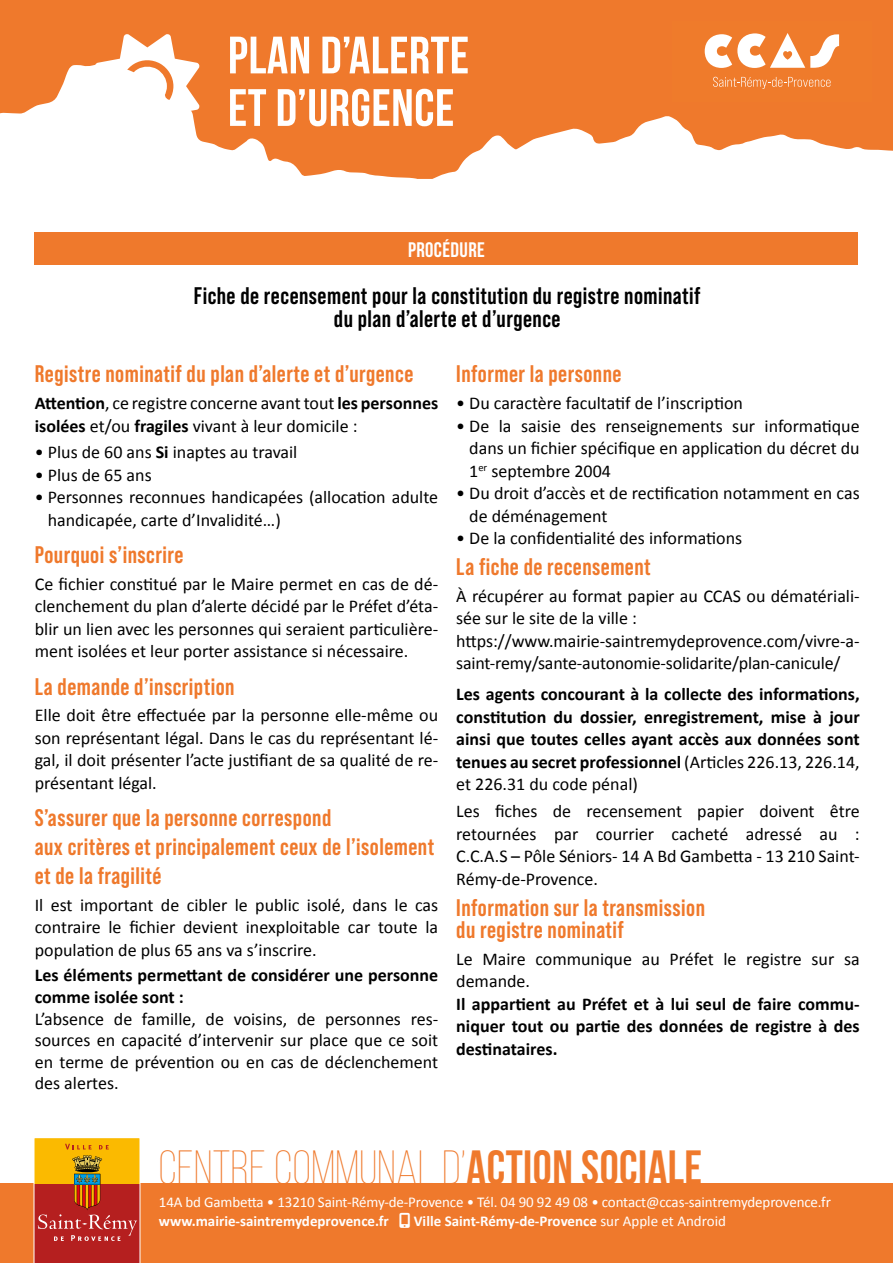
<style>
.page{position:relative;width:893px;height:1263px;background:#fff}
.page>*{position:absolute;margin:0;border:0;box-sizing:border-box;transform-origin:0 0}
.t1{font:700 52.5px/52.5px "Bebas Neue";letter-spacing:.01em;color:#fff}
.t2{font:300 48px "Bebas Neue";letter-spacing:.01em;color:#ef792c}
.t3{font:700 24px/28.8px "Bebas Neue Pro";letter-spacing:.02em;color:#ef792c}
.t4{font:700 24px/22.5px "Bebas Neue Pro";letter-spacing:.02em;color:#000;text-align:center}
.t5{font:21px "Bebas Neue";letter-spacing:.02em;color:#fff}
.t6{font:18px/22.5px "Calibri";color:#000;text-align:justify}
.t7{font:700 18px/22.5px "Calibri";color:#000;text-align:justify}
.t8{font:15px "Calibri";letter-spacing:-.01em;color:#fff}
.t9{font:700 15px "Calibri";color:#fff}
.s1{font-weight:700}
.s2{font-weight:400}
</style>
<div class="page">
<svg style="left:0;top:0;width:893px;height:179px;fill:#ef792c"></svg>
<div style="left:672px;top:21px;width:200px;height:80px;background:#ef7b2b"></div>
<svg style="left:713px;top:77px;width:117px;height:12px"></svg>
<svg style="left:705px;top:33px;width:134px;height:35px"></svg>
<div style="left:0;top:1184px;width:893px;height:79px;background:#ef792c"></div>
<svg style="left:34px;top:1138px;width:106px;height:125px;background:#c95e20"></svg>
<div style="left:35px;top:232px;width:823px;height:33px;background:#ef792c"></div>
<svg style="left:95px;top:34px;width:104px;height:104px"></svg>
<h1 class="t1" style="left:228px;top:28px;width:243px">PLAN D’ALERTE<br>ET D’URGENCE</h1>
<p class="t5" style="left:408px;top:238px;width:78px">PROCéDURE</p>
<h3 class="t4" style="left:194px;top:284px;width:508px">Fiche de recensement pour la constitution du registre nominatif du plan d’alerte et d’urgence</h3>
<h3 class="t3" style="left:35px;top:359px;width:380px">Registre nominatif du plan d’alerte et d’urgence</h3>
<p class="t6" style="left:35px;top:391px;width:405px"><span class="s1">Attention</span>, ce registre concerne avant tout <span class="s1">les personnes isolées</span> et/ou <span class="s1">fragiles</span> vivant à leur domicile :</p>
<p class="t6" style="left:35px;top:440px;width:264px">• Plus de 60 ans <span class="s1">Si</span> inaptes au travail</p>
<p class="t6" style="left:35px;top:463px;width:118px">• Plus de 65 ans</p>
<p class="t6" style="left:48px;top:485px;width:392px;text-indent:-13px">• Personnes reconnues handicapées (allocation adulte handicapée, carte d’Invalidité…)</p>
<h3 class="t3" style="left:35px;top:540px;width:150px">Pourquoi s’inscrire</h3>
<p class="t6" style="left:35px;top:572px;width:405px">Ce fichier constitué par le Maire permet en cas de dé&shy;clenchement du plan d’alerte décidé par le Préfet d’éta&shy;blir un lien avec les personnes qui seraient particulière&shy;ment isolées et leur porter assistance si nécessaire.</p>
<h3 class="t3" style="left:35px;top:672px;width:201px">La demande d’inscription</h3>
<p class="t6" style="left:35px;top:704px;width:405px">Elle doit être effectuée par la personne elle-même ou son représentant légal. Dans le cas du représentant lé&shy;gal, il doit présenter l’acte justifiant de sa qualité de re&shy;présentant légal.</p>
<h3 class="t3" style="left:35px;top:803px;width:401px">S’assurer que la personne correspond<br>aux critères et principalement ceux de l’isolement et de la fragilité</h3>
<p class="t6" style="left:35px;top:893px;width:405px">Il est important de cibler le public isolé, dans le cas contraire le fichier devient inexploitable car toute la population de plus 65 ans va s’inscrire.</p>
<p class="t7" style="left:35px;top:964px;width:405px;line-height:21.6px">Les éléments permettant de considérer une personne comme isolée sont :</p>
<p class="t6" style="left:35px;top:1007px;width:405px;line-height:21.6px">L’absence de famille, de voisins, de personnes res&shy;sources en capacité d’intervenir sur place que ce soit en terme de prévention ou en cas de déclenchement des alertes.</p>
<h3 class="t3" style="left:456px;top:359px;width:167px">Informer la personne</h3>
<p class="t6" style="left:456px;top:391px;width:288px">• Du caractère facultatif de l’inscription</p>
<p class="t6" style="left:469px;top:414px;width:392px;text-indent:-13px">• De la saisie des renseignements sur informatique dans un fichier spécifique en application du décret du 1<sup>er</sup> septembre 2004</p>
<p class="t6" style="left:469px;top:481px;width:392px;text-indent:-13px">• Du droit d’accès et de rectification notamment en cas de déménagement</p>
<p class="t6" style="left:456px;top:526px;width:287px">• De la confidentialité des informations</p>
<h3 class="t3" style="left:456px;top:552px;width:196px">La fiche de recensement</h3>
<p class="t6" style="left:456px;top:584px;width:405px;text-align:left">À récupérer au format papier au CCAS ou dématériali&shy;sée sur le site de la ville : https://www.mairie-saintremydeprovence.com/vivre-a&shy;saint-remy/sante-autonomie-solidarite/plan-canicule/</p>
<p class="t7" style="left:456px;top:682px;width:405px">Les agents concourant à la collecte des informations, constitution du dossier, enregistrement, mise à jour ainsi que toutes celles ayant accès aux données sont tenues au secret professionnel <span class="s2">(Articles 226.13, 226.14, et 226.31 du code pénal)</span></p>
<p class="t6" style="left:456px;top:799px;width:405px">Les fiches de recensement papier doivent être retournées par courrier cacheté adressé au :<br>C.C.A.S – Pôle Séniors- 14 A Bd Gambetta - 13 210 Saint-Rémy-de-Provence.</p>
<h3 class="t3" style="left:456px;top:896px;width:250px;line-height:22.5px">Information sur la transmission du registre nominatif</h3>
<p class="t6" style="left:456px;top:947px;width:405px">Le Maire communique au Préfet le registre sur sa demande.</p>
<p class="t7" style="left:456px;top:992px;width:405px">Il appartient au Préfet et à lui seul de faire commu&shy;niquer tout ou partie des données de registre à des destinataires.</p>
<h2 class="t2" style="left:159px;top:1142px;width:545px">CENTRE COMMUNAL D’<span class="s1">ACTION SOCIALE</span></h2>
<p class="t8" style="left:159px;top:1191px;width:673px">14A bd Gambetta • 13210 Saint-Rémy-de-Provence • Tél. 04 90 92 49 08 • contact@ccas-saintremydeprovence.fr</p>
<p class="t9" style="left:159px;top:1210px;width:232px">www.mairie-saintremydeprovence.fr</p>
<p class="t9" style="left:414px;top:1210px;width:314px">Ville Saint-Rémy-de-Provence <span class="s2">sur Apple et Android</span></p>
</div>
